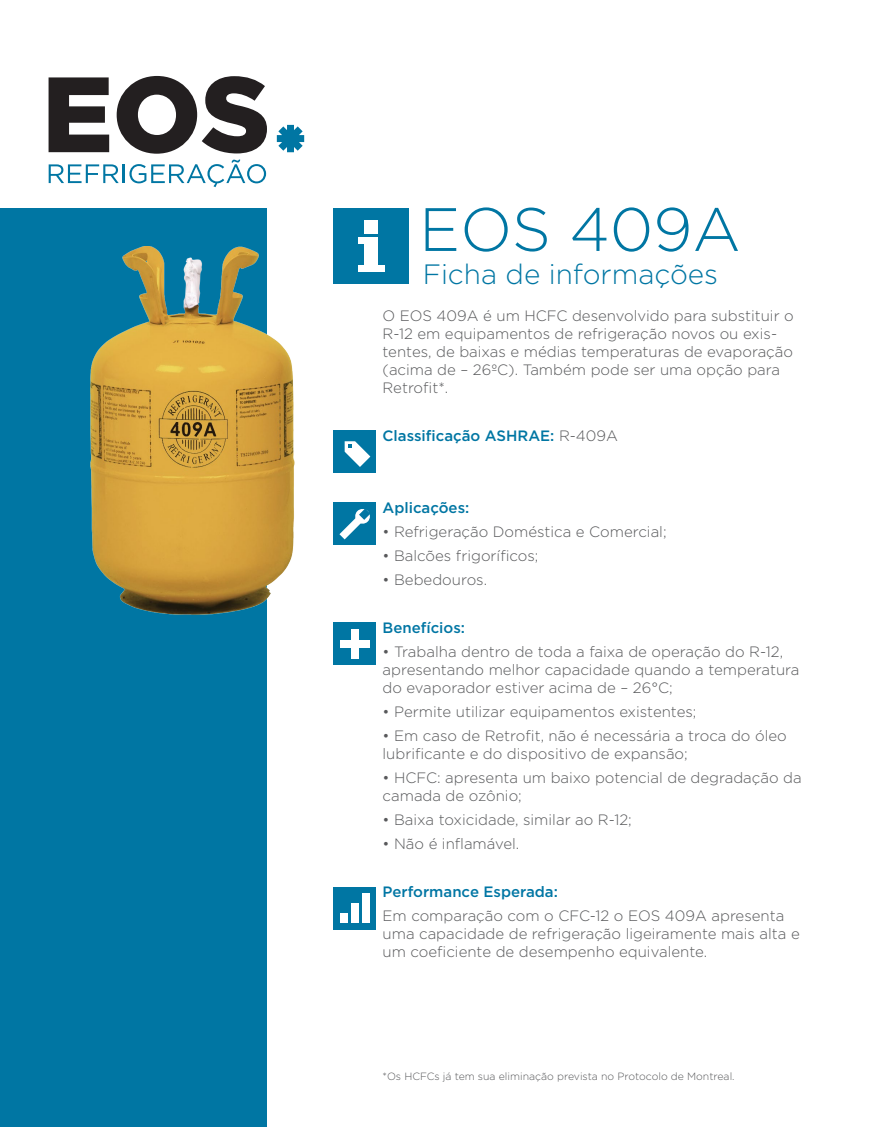
<style>
.page{position:relative;width:893px;height:1127px;background:#fff}
.page>*{position:absolute;margin:0;border:0;box-sizing:border-box;transform-origin:0 0}
.t1{font:300 61.05px "Gotham";color:#0076a3}
.t2{font:300 27.9px "Gotham";color:#0076a3}
.t3{font:300 15px/18px "Gotham";color:#58595b}
.t4{font:500 15px "Gotham";color:#0076a3}
.t5{font:500 15px "Gotham";color:#0076a4}
.t6{font:300 10.5px "Gotham";color:#58595b}
.s1{font-weight:300;color:#58595b}
</style>
<div class="page">
<div style="left:0;top:208px;width:266px;height:919px;background:#0076a3"></div>
<img style="left:90px;top:247px;width:205px;height:367px">
<div style="left:334px;top:622px;width:42px;height:43px;background:#0076a3"></div>
<div style="left:340px;top:640px;width:29px;height:7px;background:#fff"></div>
<div style="left:351px;top:629px;width:8px;height:29px;background:#fff"></div>
<div style="left:334px;top:887px;width:42px;height:42px;background:#0076a3"></div>
<div style="left:340px;top:913px;width:8px;height:9px;background:#fff"></div>
<div style="left:351px;top:903px;width:8px;height:19px;background:#fff"></div>
<div style="left:362px;top:893px;width:7px;height:29px;background:#fff"></div>
<div style="left:334px;top:430px;width:42px;height:43px;background:#0076a3"></div>
<svg style="left:345px;top:441px;width:25px;height:26px"></svg>
<div style="left:334px;top:503px;width:42px;height:42px;background:#0076a3"></div>
<svg style="left:339px;top:509px;width:31px;height:30px"></svg>
<svg style="left:49px;top:76px;width:218px;height:111px"></svg>
<svg style="left:277px;top:125px;width:27px;height:27px"></svg>
<div style="left:334px;top:208px;width:75px;height:75px;background:#0076a3"></div>
<div style="left:365px;top:220px;width:13px;height:13px;background:#fff"></div>
<div style="left:358px;top:237px;width:20px;height:7px;background:#fff"></div>
<div style="left:358px;top:265px;width:26px;height:6px;background:#fff"></div>
<div style="left:365px;top:237px;width:13px;height:34px;background:#fff"></div>
<h1 class="t1" style="left:419px;top:191px;width:323px">EOS 409A</h1>
<h2 class="t2" style="left:423px;top:256px;width:297px">Ficha de informações</h2>
<p class="t3" style="left:383px;top:307px;width:413px">O EOS 409A é um HCFC desenvolvido para substituir o R-12 em equipamentos de refrigeração novos ou exis&shy;tentes, de baixas e médias temperaturas de evaporação (acima de – 26ºC). Também pode ser uma opção para Retrofit*.</p>
<p class="t4" style="left:383px;top:426px;width:237px">Classificação ASHRAE: <span class="s1">R-409A</span></p>
<p class="t4" style="left:383px;top:498px;width:88px">Aplicações:</p>
<p class="t3" style="left:383px;top:523px;width:286px">• Refrigeração Doméstica e Comercial;</p>
<p class="t3" style="left:383px;top:547px;width:157px">• Balcões frigoríficos;</p>
<p class="t3" style="left:383px;top:571px;width:106px">• Bebedouros.</p>
<p class="t5" style="left:383px;top:618px;width:84px">Benefícios:</p>
<p class="t3" style="left:383px;top:643px;width:418px">• Trabalha dentro de toda a faixa de operação do R-12, apresentando melhor capacidade quando a temperatura do evaporador estiver acima de – 26°C;</p>
<p class="t3" style="left:383px;top:703px;width:315px">• Permite utilizar equipamentos existentes;</p>
<p class="t3" style="left:383px;top:727px;width:406px">• Em caso de Retrofit, não é necessária a troca do óleo lubrificante e do dispositivo de expansão;</p>
<p class="t3" style="left:383px;top:769px;width:421px">• HCFC: apresenta um baixo potencial de degradação da camada de ozônio;</p>
<p class="t3" style="left:383px;top:811px;width:251px">• Baixa toxicidade, similar ao R-12;</p>
<p class="t3" style="left:383px;top:835px;width:138px">• Não é inflamável.</p>
<p class="t5" style="left:383px;top:882px;width:177px">Performance Esperada:</p>
<p class="t3" style="left:383px;top:907px;width:419px">Em comparação com o CFC-12 o EOS 409A apresenta uma capacidade de refrigeração ligeiramente mais alta e um coeficiente de desempenho equivalente.</p>
<p class="t6" style="left:383px;top:1069px;width:354px">*Os HCFCs já tem sua eliminação prevista no Protocolo de Montreal.</p>
</div>
